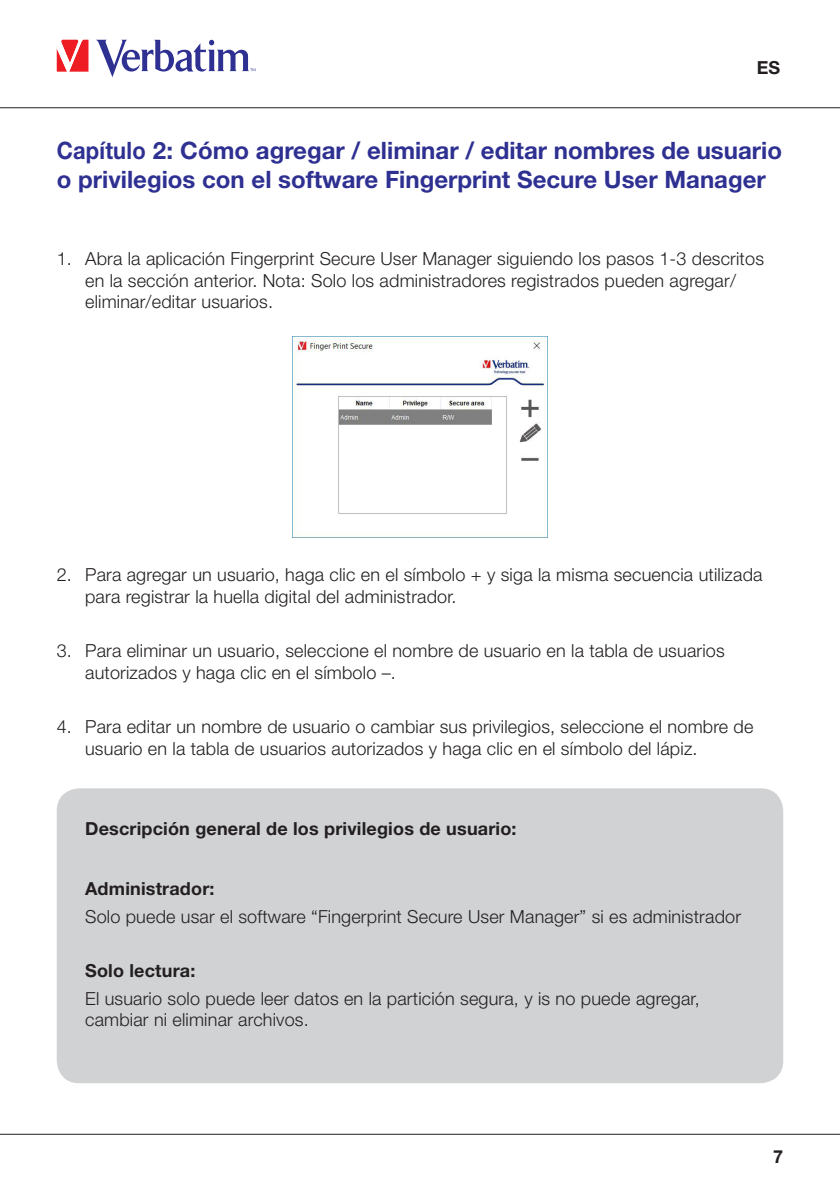
<style>
.page{position:relative;width:840px;height:1191px;background:#fff}
.page>*{position:absolute;margin:0;border:0;box-sizing:border-box;transform-origin:0 0}
.Überschrift_12p{font:700 24px/28.8px "Helvetica Neue LT Std";color:#2e3092;scale:.91 1}
.Aufzählung{font:300 18px/21.6px "Helvetica Neue LT Std";letter-spacing:.01em;color:#231f20}
.Überschrift_9p_kursi{font:700 18px "Helvetica Neue LT Std";letter-spacing:.01em;color:#231f20}
.Aufzählung-2{font:700 18px "Helvetica Neue LT Std";letter-spacing:.01em;color:#231f20}
</style>
<div class="page">
<hr style="left:0;top:107px;width:839px;height:1px;background:#231f20">
<hr style="left:0;top:1133px;width:839px;height:1px;background:#231f20">
<div style="left:57px;top:788px;width:725px;height:295px;background:#d1d2d4;border-radius:23px"></div>
<img style="left:292px;top:336px;width:255px;height:201px">
<svg style="left:57px;top:40px;width:31px;height:32px"></svg>
<svg style="left:96px;top:40px;width:159px;height:37px"></svg>
<p class="Überschrift_9p_kursi" style="left:756px;top:56px;width:25px">ES</p>
<p class="Überschrift_12p" style="left:57px;top:135px;width:798px">Capítulo 2: Cómo agregar / eliminar / editar nombres de usuario o privilegios con el software Fingerprint Secure User Manager</p>
<p class="Aufzählung" style="left:85px;top:247px;width:680px;text-indent:-28px">1. Abra la aplicación Fingerprint Secure User Manager siguiendo los pasos 1-3 descritos en la sección anterior. Nota: Solo los administradores registrados pueden agregar/ eliminar/editar usuarios.</p>
<p class="Aufzählung" style="left:85px;top:563px;width:678px;text-indent:-28px">2. Para agregar un usuario, haga clic en el símbolo + y siga la misma secuencia utilizada para registrar la huella digital del administrador.</p>
<p class="Aufzählung" style="left:85px;top:639px;width:640px;text-indent:-28px">3. Para eliminar un usuario, seleccione el nombre de usuario en la tabla de usuarios autorizados y haga clic en el símbolo –.</p>
<p class="Aufzählung" style="left:85px;top:715px;width:669px;text-indent:-28px">4. Para editar un nombre de usuario o cambiar sus privilegios, seleccione el nombre de usuario en la tabla de usuarios autorizados y haga clic en el símbolo del lápiz.</p>
<p class="Überschrift_9p_kursi" style="left:85px;top:817px;width:433px">Descripción general de los privilegios de usuario:</p>
<p class="Aufzählung-2" style="left:85px;top:878px;width:131px">Administrador:</p>
<p class="Aufzählung" style="left:85px;top:905px;width:657px">Solo puede usar el software “Fingerprint Secure User Manager” si es administrador</p>
<p class="Aufzählung-2" style="left:85px;top:959px;width:112px">Solo lectura:</p>
<p class="Aufzählung" style="left:85px;top:987px;width:615px">El usuario solo puede leer datos en la partición segura, y is no puede agregar, cambiar ni eliminar archivos.</p>
<p class="Überschrift_9p_kursi" style="left:772px;top:1145px;width:12px">7</p>
</div>
